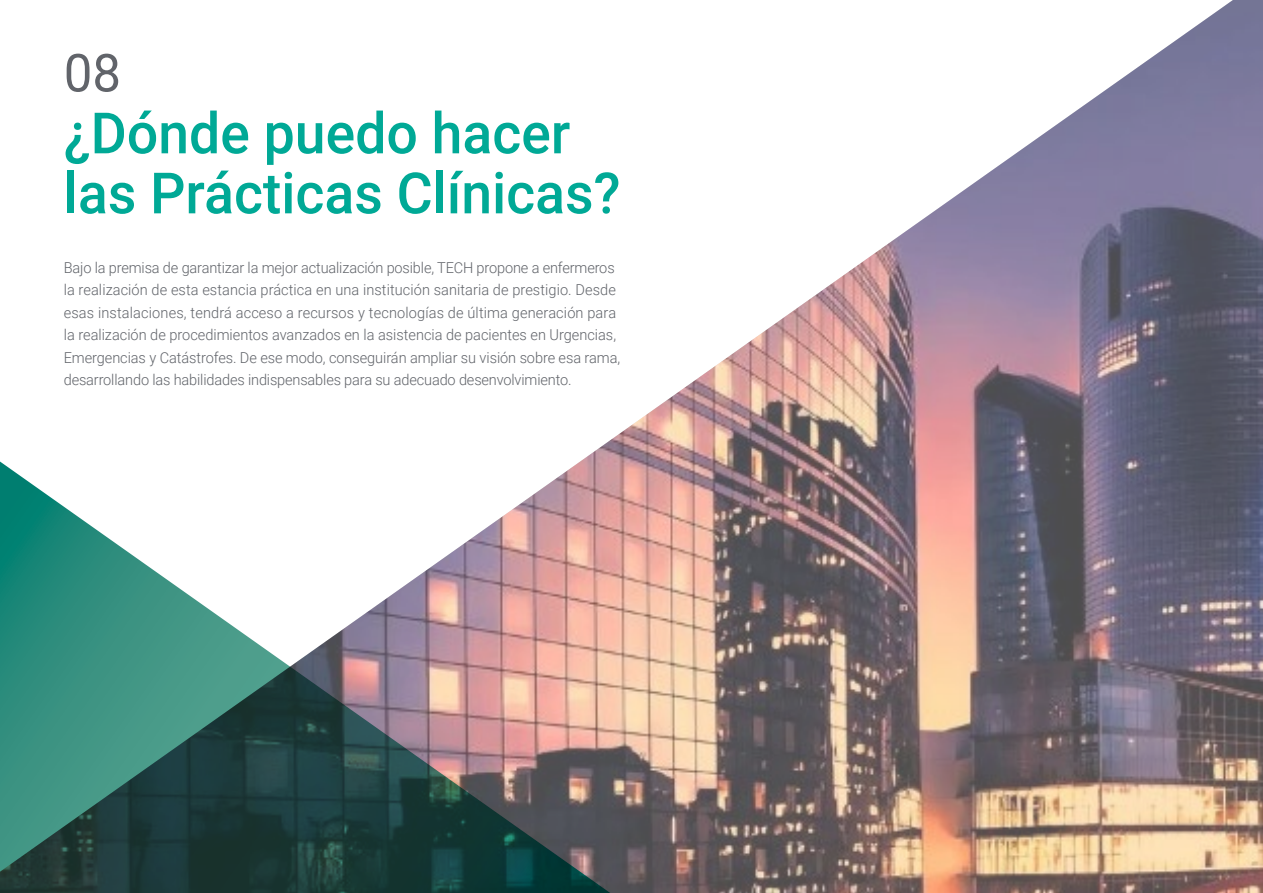
<style>
.page{position:relative;width:1263px;height:893px;background:#fff}
.page>*{position:absolute;margin:0;border:0;box-sizing:border-box;transform-origin:0 0}
.t1{font:500 57px/60px "Roboto";color:#00a996}
.t2{font:52.5px "Roboto";color:#61646a}
.t3{font:300 15px/22.5px "Roboto";letter-spacing:-.005em;color:#61646a}
</style>
<div class="page">
<img style="left:602px;top:0;width:661px;height:893px">
<svg style="left:0;top:446px;width:640px;height:447px"></svg>
<h2 class="t2" style="left:64px;top:36px;width:59px">08</h2>
<h1 class="t1" style="left:64px;top:101px;width:558px">¿Dónde puedo hacer las Prácticas Clínicas?</h1>
<p class="t3" style="left:64px;top:255px;width:558px">Bajo la premisa de garantizar la mejor actualización posible, TECH propone a enfermeros la realización de esta estancia práctica en una institución sanitaria de prestigio. Desde esas instalaciones, tendrá acceso a recursos y tecnologías de última generación para la realización de procedimientos avanzados en la asistencia de pacientes en Urgencias, Emergencias y Catástrofes. De ese modo, conseguirán ampliar su visión sobre esa rama, desarrollando las habilidades indispensables para su adecuado desenvolvimiento.</p>
</div>
